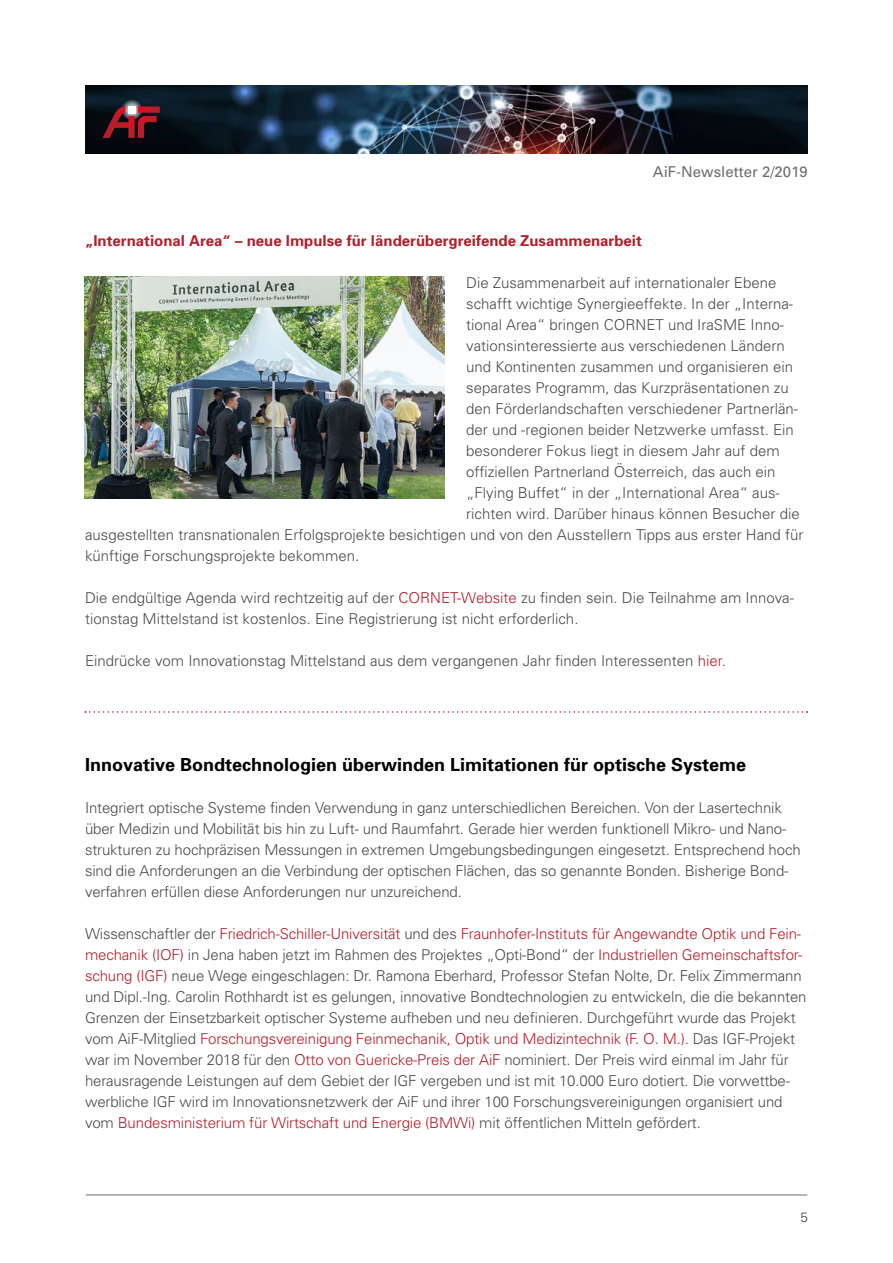
<style>
.page{position:relative;width:893px;height:1263px;background:#fff}
.page>*{position:absolute;margin:0;border:0;box-sizing:border-box;transform-origin:0 0}
.t1{font:700 18px "Univers";color:#000}
.t2{font:300 15px/21px "Univers";letter-spacing:-.01em;color:#4a4a49}
.t3{font:700 15px "Univers";color:#b61f29}
.t4{font:15px "Univers";color:#706f6f}
.t5{font:300 13.5px "Univers";color:#4a4a49}
.s1{color:#b61f29}
</style>
<div class="page">
<img style="left:85px;top:85px;width:723px;height:68px">
<svg style="left:121px;top:99px;width:21px;height:21px"></svg>
<svg style="left:102px;top:106px;width:58px;height:32px;background:#622028"></svg>
<hr style="left:86px;top:1194px;width:721px;height:1px;background:#9d9d9c">
<svg style="left:85px;top:711px;width:722px;height:2px"></svg>
<img style="left:84px;top:276px;width:361px;height:223px">
<p class="t4" style="left:653px;top:163px;width:157px">AiF-Newsletter 2/2019</p>
<p class="t3" style="left:85px;top:231px;width:558px">„International Area“ – neue Impulse für länderübergreifende Zusammenarbeit</p>
<p class="t2" style="left:466px;top:272px;width:312px">Die Zusammenarbeit auf internationaler Ebene</p>
<p class="t2" style="left:466px;top:293px;width:328px">schafft wichtige Synergieeffekte. In der „Interna-</p>
<p class="t2" style="left:466px;top:314px;width:319px">tional Area“ bringen CORNET und IraSME Inno-</p>
<p class="t2" style="left:466px;top:335px;width:320px">vationsinteressierte aus verschiedenen Ländern</p>
<p class="t2" style="left:466px;top:356px;width:328px">und Kontinenten zusammen und organisieren ein</p>
<p class="t2" style="left:466px;top:377px;width:324px">separates Programm, das Kurzpräsentationen zu</p>
<p class="t2" style="left:466px;top:398px;width:333px">den Förderlandschaften verschiedener Partnerlän-</p>
<p class="t2" style="left:466px;top:419px;width:329px">der und -regionen beider Netzwerke umfasst. Ein</p>
<p class="t2" style="left:466px;top:440px;width:315px">besonderer Fokus liegt in diesem Jahr auf dem</p>
<p class="t2" style="left:466px;top:461px;width:311px">offiziellen Partnerland Österreich, das auch ein</p>
<p class="t2" style="left:466px;top:482px;width:315px">„Flying Buffet“ in der „International Area“ aus-</p>
<p class="t2" style="left:466px;top:503px;width:335px">richten wird. Darüber hinaus können Besucher die</p>
<p class="t2" style="left:85px;top:524px;width:720px">ausgestellten transnationalen Erfolgsprojekte besichtigen und von den Ausstellern Tipps aus erster Hand für</p>
<p class="t2" style="left:85px;top:545px;width:276px">künftige Forschungsprojekte bekommen.</p>
<p class="t2" style="left:85px;top:587px;width:710px">Die endgültige Agenda wird rechtzeitig auf der <span class="s1">CORNET-Website</span> zu finden sein. Die Teilnahme am Innova&shy;tionstag Mittelstand ist kostenlos. Eine Registrierung ist nicht erforderlich.</p>
<p class="t2" style="left:85px;top:650px;width:642px">Eindrücke vom Innovationstag Mittelstand aus dem vergangenen Jahr finden Interessenten <span class="s1">hier</span>.</p>
<p class="t1" style="left:85px;top:754px;width:663px">Innovative Bondtechnologien überwinden Limitationen für optische Systeme</p>
<p class="t2" style="left:85px;top:797px;width:717px">Integriert optische Systeme finden Verwendung in ganz unterschiedlichen Bereichen. Von der Lasertechnik über Medizin und Mobilität bis hin zu Luft- und Raumfahrt. Gerade hier werden funktionell Mikro- und Nano&shy;strukturen zu hochpräzisen Messungen in extremen Umgebungsbedingungen eingesetzt. Entsprechend hoch sind die Anforderungen an die Verbindung der optischen Flächen, das so genannte Bonden. Bisherige Bond&shy;verfahren erfüllen diese Anforderungen nur unzureichend.</p>
<p class="t2" style="left:85px;top:923px;width:723px">Wissenschaftler der <span class="s1">Friedrich-Schiller-Universität</span> und des <span class="s1">Fraunhofer-Instituts für Angewandte Optik und Fein&shy;mechanik (IOF)</span> in Jena haben jetzt im Rahmen des Projektes „Opti-Bond“ der <span class="s1">Industriellen Gemeinschaftsfor&shy;schung (IGF)</span> neue Wege eingeschlagen: Dr. Ramona Eberhard, Professor Stefan Nolte, Dr. Felix Zimmermann und Dipl.-Ing. Carolin Rothhardt ist es gelungen, innovative Bondtechnologien zu entwickeln, die die bekannten Grenzen der Einsetzbarkeit optischer Systeme aufheben und neu definieren. Durchgeführt wurde das Projekt vom AiF-Mitglied <span class="s1">Forschungsvereinigung Feinmechanik, Optik und Medizintechnik (F. O. M.)</span>. Das IGF-Projekt war im November 2018 für den <span class="s1">Otto von Guericke-Preis der AiF</span> nominiert. Der Preis wird einmal im Jahr für herausragende Leistungen auf dem Gebiet der IGF vergeben und ist mit 10.000 Euro dotiert. Die vorwettbe&shy;werbliche IGF wird im Innovationsnetzwerk der AiF und ihrer 100 Forschungsvereinigungen organisiert und vom <span class="s1">Bundesministerium für Wirtschaft und Energie (BMWi)</span> mit öffentlichen Mitteln gefördert.</p>
<p class="t5" style="left:800px;top:1209px;width:9px">5</p>
</div>
